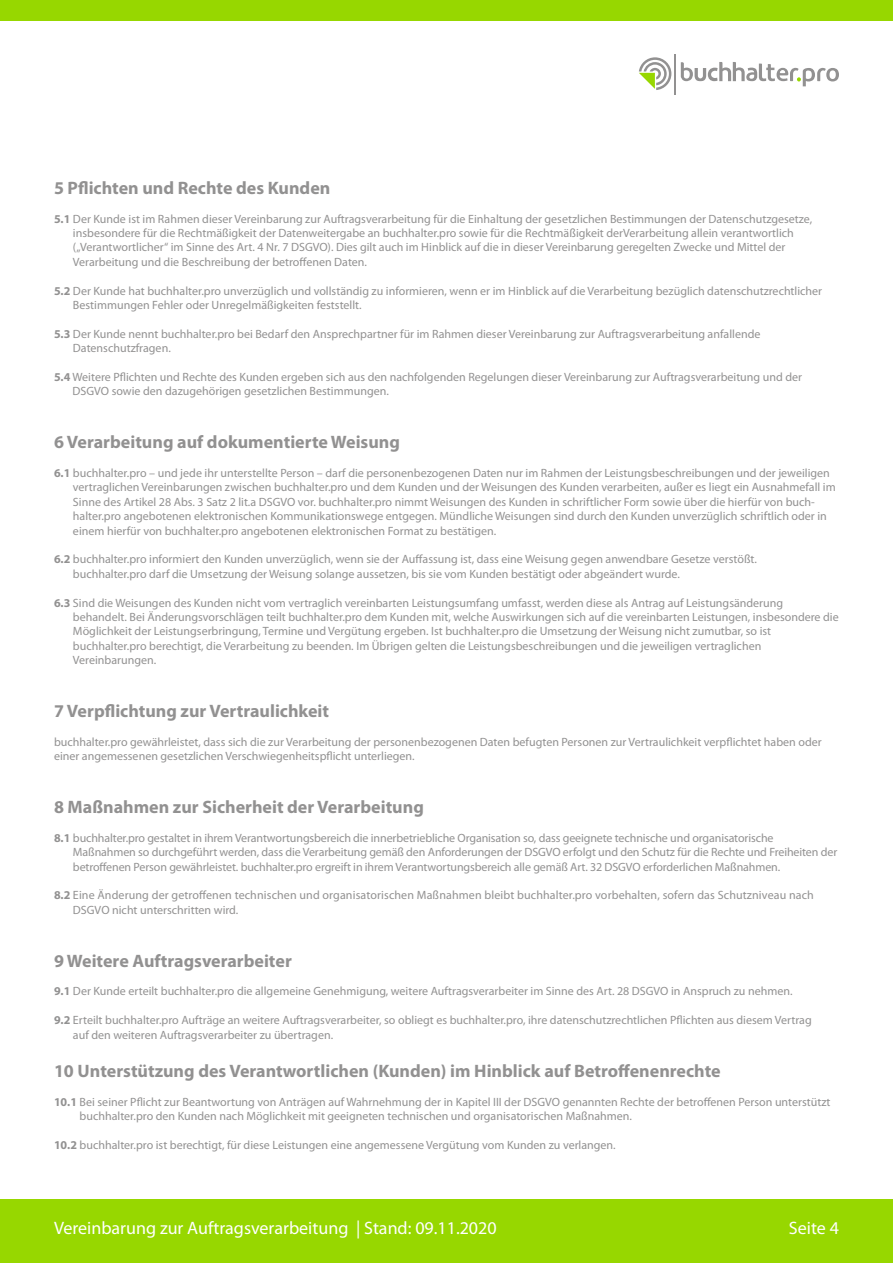
<style>
.page{position:relative;width:893px;height:1263px;background:#fff}
.page>*{position:absolute;margin:0;border:0;box-sizing:border-box;transform-origin:0 0}
.t1{font:700 18px "Myriad Pro";color:#929191}
.t2{font:18px "Myriad Pro";color:#fff}
.t3{font:12px/14.4px "Myriad Pro";color:#929191}
.s1{font-weight:700}
</style>
<div class="page">
<svg style="left:639px;top:57px;width:32px;height:33px"></svg>
<hr style="left:675px;top:54px;width:1px;height:40px;background:#929191">
<svg style="left:681px;top:62px;width:158px;height:24px"></svg>
<div style="left:0;top:0;width:893px;height:21px;background:#97d700"></div>
<div style="left:0;top:1199px;width:893px;height:64px;background:#97d700"></div>
<h1 class="t1" style="left:54px;top:176px;width:278px">5 Pflichten und Rechte des Kunden</h1>
<p class="t3" style="left:73px;top:211px;width:741px;text-indent:-19px"><span class="s1">5.1</span> Der Kunde ist im Rahmen dieser Vereinbarung zur Auftragsverarbeitung für die Einhaltung der gesetzlichen Bestimmungen der Datenschutzgesetze, insbesondere für die Rechtmäßigkeit der Datenweitergabe an buchhalter.pro sowie für die Rechtmäßigkeit derVerarbeitung allein verantwortlich („Verantwortlicher“ im Sinne des Art. 4 Nr. 7 DSGVO). Dies gilt auch im Hinblick auf die in dieser Vereinbarung geregelten Zwecke und Mittel der Verarbeitung und die Beschreibung der betroffenen Daten.</p>
<p class="t3" style="left:73px;top:283px;width:751px;text-indent:-19px"><span class="s1">5.2</span> Der Kunde hat buchhalter.pro unverzüglich und vollständig zu informieren, wenn er im Hinblick auf die Verarbeitung bezüglich datenschutzrechtlicher<br>Bestimmungen Fehler oder Unregelmäßigkeiten feststellt.</p>
<p class="t3" style="left:73px;top:326px;width:689px;text-indent:-19px"><span class="s1">5.3</span> Der Kunde nennt buchhalter.pro bei Bedarf den Ansprechpartner für im Rahmen dieser Vereinbarung zur Auftragsverarbeitung anfallende<br>Datenschutzfragen.</p>
<p class="t3" style="left:73px;top:370px;width:731px;text-indent:-19px"><span class="s1">5.4</span> Weitere Pflichten und Rechte des Kunden ergeben sich aus den nachfolgenden Regelungen dieser Vereinbarung zur Auftragsverarbeitung und der<br>DSGVO sowie den dazugehörigen gesetzlichen Bestimmungen.</p>
<h1 class="t1" style="left:54px;top:430px;width:348px">6 Verarbeitung auf dokumentierte Weisung</h1>
<p class="t3" style="left:73px;top:466px;width:764px;text-indent:-19px"><span class="s1">6.1</span> buchhalter.pro – und jede ihr unterstellte Person – darf die personenbezogenen Daten nur im Rahmen der Leistungsbeschreibungen und der jeweiligen vertraglichen Vereinbarungen zwischen buchhalter.pro und dem Kunden und der Weisungen des Kunden verarbeiten, außer es liegt ein Ausnahmefall im Sinne des Artikel 28 Abs. 3 Satz 2 lit.a DSGVO vor. buchhalter.pro nimmt Weisungen des Kunden in schriftlicher Form sowie über die hierfür von buch&shy;halter.pro angebotenen elektronischen Kommunikationswege entgegen. Mündliche Weisungen sind durch den Kunden unverzüglich schriftlich oder in einem hierfür von buchhalter.pro angebotenen elektronischen Format zu bestätigen.</p>
<p class="t3" style="left:73px;top:552px;width:685px;text-indent:-19px"><span class="s1">6.2</span> buchhalter.pro informiert den Kunden unverzüglich, wenn sie der Auffassung ist, dass eine Weisung gegen anwendbare Gesetze verstößt. buchhalter.pro darf die Umsetzung der Weisung solange aussetzen, bis sie vom Kunden bestätigt oder abgeändert wurde.</p>
<p class="t3" style="left:73px;top:595px;width:767px;text-indent:-19px"><span class="s1">6.3</span> Sind die Weisungen des Kunden nicht vom vertraglich vereinbarten Leistungsumfang umfasst, werden diese als Antrag auf Leistungsänderung behandelt. Bei Änderungsvorschlägen teilt buchhalter.pro dem Kunden mit, welche Auswirkungen sich auf die vereinbarten Leistungen, insbesondere die Möglichkeit der Leistungserbringung, Termine und Vergütung ergeben. Ist buchhalter.pro die Umsetzung der Weisung nicht zumutbar, so ist buchhalter.pro berechtigt, die Verarbeitung zu beenden. Im Übrigen gelten die Leistungsbeschreibungen und die jeweiligen vertraglichen Vereinbarungen.</p>
<h1 class="t1" style="left:54px;top:699px;width:277px">7 Verpflichtung zur Vertraulichkeit</h1>
<p class="t3" style="left:54px;top:734px;width:769px">buchhalter.pro gewährleistet, dass sich die zur Verarbeitung der personenbezogenen Daten befugten Personen zur Vertraulichkeit verpflichtet haben oder einer angemessenen gesetzlichen Verschwiegenheitspflicht unterliegen.</p>
<h1 class="t1" style="left:54px;top:795px;width:371px">8 Maßnahmen zur Sicherheit der Verarbeitung</h1>
<p class="t3" style="left:73px;top:830px;width:766px;text-indent:-19px"><span class="s1">8.1</span> buchhalter.pro gestaltet in ihrem Verantwortungsbereich die innerbetriebliche Organisation so, dass geeignete technische und organisatorische<br>Maßnahmen so durchgeführt werden, dass die Verarbeitung gemäß den Anforderungen der DSGVO erfolgt und den Schutz für die Rechte und Freiheiten der betroffenen Person gewährleistet. buchhalter.pro ergreift in ihrem Verantwortungsbereich alle gemäß Art. 32 DSGVO erforderlichen Maßnahmen.</p>
<p class="t3" style="left:73px;top:888px;width:742px;text-indent:-19px"><span class="s1">8.2</span> Eine Änderung der getroffenen technischen und organisatorischen Maßnahmen bleibt buchhalter.pro vorbehalten, sofern das Schutzniveau nach<br>DSGVO nicht unterschritten wird.</p>
<h1 class="t1" style="left:54px;top:949px;width:239px">9 Weitere Auftragsverarbeiter</h1>
<p class="t3" style="left:54px;top:984px;width:740px"><span class="s1">9.1</span> Der Kunde erteilt buchhalter.pro die allgemeine Genehmigung, weitere Auftragsverarbeiter im Sinne des Art. 28 DSGVO in Anspruch zu nehmen.</p>
<p class="t3" style="left:73px;top:1013px;width:740px;text-indent:-19px"><span class="s1">9.2</span> Erteilt buchhalter.pro Aufträge an weitere Auftragsverarbeiter, so obliegt es buchhalter.pro, ihre datenschutzrechtlichen Pflichten aus diesem Vertrag auf den weiteren Auftragsverarbeiter zu übertragen.</p>
<h1 class="t1" style="left:54px;top:1059px;width:668px">10 Unterstützung des Verantwortlichen (Kunden) im Hinblick auf Betroffenenrechte</h1>
<p class="t3" style="left:80px;top:1094px;width:752px;text-indent:-26px"><span class="s1">10.1</span> Bei seiner Pflicht zur Beantwortung von Anträgen auf Wahrnehmung der in Kapitel III der DSGVO genannten Rechte der betroffenen Person unterstützt buchhalter.pro den Kunden nach Möglichkeit mit geeigneten technischen und organisatorischen Maßnahmen.</p>
<p class="t3" style="left:54px;top:1138px;width:563px"><span class="s1">10.2</span> buchhalter.pro ist berechtigt, für diese Leistungen eine angemessene Vergütung vom Kunden zu verlangen.</p>
<h1 class="t2" style="left:54px;top:1217px;width:444px">Vereinbarung zur Auftragsverarbeitung | Stand: 09.11.2020</h1>
<h1 class="t2" style="left:789px;top:1217px;width:52px">Seite 4</h1>
</div>
